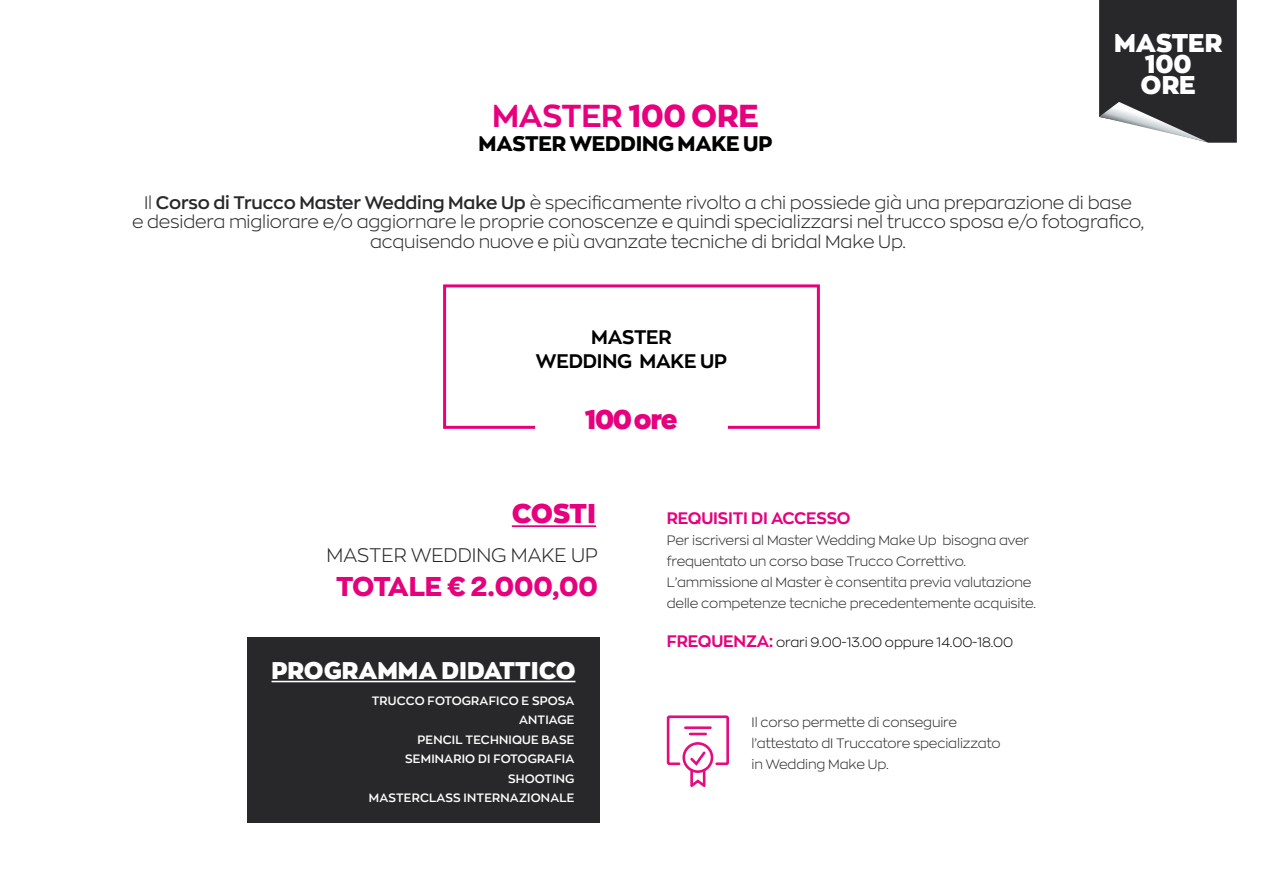
<style>
.page{position:relative;width:1263px;height:893px;background:#fff}
.page>*{position:absolute;margin:0;border:0;box-sizing:border-box;transform-origin:0 0}
.t1{font:700 31.5px "Zona Pro";letter-spacing:-.01em;color:#e6007d}
.t2{font:800 27px "Zona Pro";color:#e6007d}
.t3{font:900 27px "Zona Pro";letter-spacing:-.03em;color:#e6007d}
.t4{font:900 25.5px/21px "Zona Pro";color:#fff;text-align:center}
.t5{font:900 24px "Zona Pro";color:#fff}
.t6{font:800 21px "Zona Pro";letter-spacing:-.01em;color:#000}
.t7{font:700 19.5px/24px "Zona Pro";letter-spacing:-.01em;color:#000;text-align:center}
.t8{font:300 19.5px "Zona Pro";color:#282729}
.t9{font:300 18px/19.5px "Zona Pro";letter-spacing:-.01em;color:#282729;text-align:center}
.t10{font:700 16.5px "Zona Pro";letter-spacing:-.01em;color:#e6007d}
.t11{font:300 13.5px/21px "Zona Pro";letter-spacing:-.01em;color:#282729}
.t12{font:300 13.5px "Zona Pro";letter-spacing:-.01em;color:#000}
.t13{font:600 12px/19.5px "Zona Pro";letter-spacing:.015em;color:#fff;text-align:right}
.s1{font-weight:800}
.s2{font-weight:600}
.s3{font-weight:700;font-size:16.5px;color:#e6007d}
</style>
<div class="page">
<hr style="left:0;top:0;width:1px;height:893px;background:#754515">
<svg style="left:1099px;top:0;width:138px;height:143px;background:#414042"></svg>
<div style="left:443px;top:284px;width:377px;height:145px;border:3px solid #e6007d"></div>
<div style="left:535px;top:378px;width:193px;height:80px;background:#fff;border-radius:13px"></div>
<div style="left:247px;top:637px;width:353px;height:186px;background:#282729"></div>
<hr style="left:272px;top:681px;width:303px;height:1px;background:#fff">
<div style="left:667px;top:715px;width:62px;height:50px;border:3px solid #e40d7e"></div>
<div style="left:682px;top:742px;width:31px;height:31px;border:3px solid #e40d7e;border-radius:50%"></div>
<svg style="left:688px;top:749px;width:20px;height:38px"></svg>
<hr style="left:685px;top:726px;width:25px;height:3px;background:#e40d7e">
<svg style="left:690px;top:733px;width:16px;height:2px"></svg>
<svg style="left:511px;top:525px;width:85px;height:3px"></svg>
<hr style="left:512px;top:525px;width:84px;height:2px;background:#e6007d">
<h1 class="t1" style="left:492px;top:95px;width:268px">MASTER <span class="s1">100 ORE</span></h1>
<h3 class="t6" style="left:479px;top:130px;width:295px">MASTER WEDDING MAKE UP</h3>
<h3 class="t4" style="left:1114px;top:32px;width:110px">MASTER<br>100<br>ORE</h3>
<p class="t9" style="left:132px;top:192px;width:1013px">Il <span class="s2">Corso di Trucco Master Wedding Make Up</span> è specificamente rivolto a chi possiede già una preparazione di base<br>e desidera migliorare e/o aggiornare le proprie conoscenze e quindi specializzarsi nel trucco sposa e/o fotografico, acquisendo nuove e più avanzate tecniche di bridal Make Up.</p>
<h3 class="t7" style="left:536px;top:324px;width:193px">MASTER<br>WEDDING MAKE UP</h3>
<h2 class="t3" style="left:585px;top:402px;width:94px">100 ore</h2>
<h2 class="t3" style="left:512px;top:495px;width:86px">COSTI</h2>
<p class="t10" style="left:667px;top:507px;width:185px">REQUISITI DI ACCESSO</p>
<p class="t11" style="left:667px;top:529px;width:371px">Per iscriversi al Master Wedding Make Up bisogna aver frequentato un corso base Trucco Correttivo.<br>L’ammissione al Master è consentita previa valutazione delle competenze tecniche precedentemente acquisite.</p>
<p class="t12" style="left:667px;top:633px;width:348px"><span class="s3">FREQUENZA:</span> orari 9.00-13.00 oppure 14.00-18.00</p>
<h3 class="t8" style="left:326px;top:542px;width:273px">MASTER WEDDING MAKE UP</h3>
<h2 class="t2" style="left:336px;top:569px;width:263px">TOTALE € 2.000,00</h2>
<h3 class="t5" style="left:272px;top:654px;width:305px">PROGRAMMA DIDATTICO</h3>
<p class="t13" style="left:369px;top:690px;width:207px">TRUCCO FOTOGRAFICO E SPOSA<br>ANTIAGE<br>PENCIL TECHNIQUE BASE<br>SEMINARIO DI FOTOGRAFIA<br>SHOOTING<br>MASTERCLASS INTERNAZIONALE</p>
<p class="t11" style="left:752px;top:711px;width:250px">Il corso permette di conseguire l’attestato dI Truccatore specializzato in Wedding Make Up.</p>
</div>
